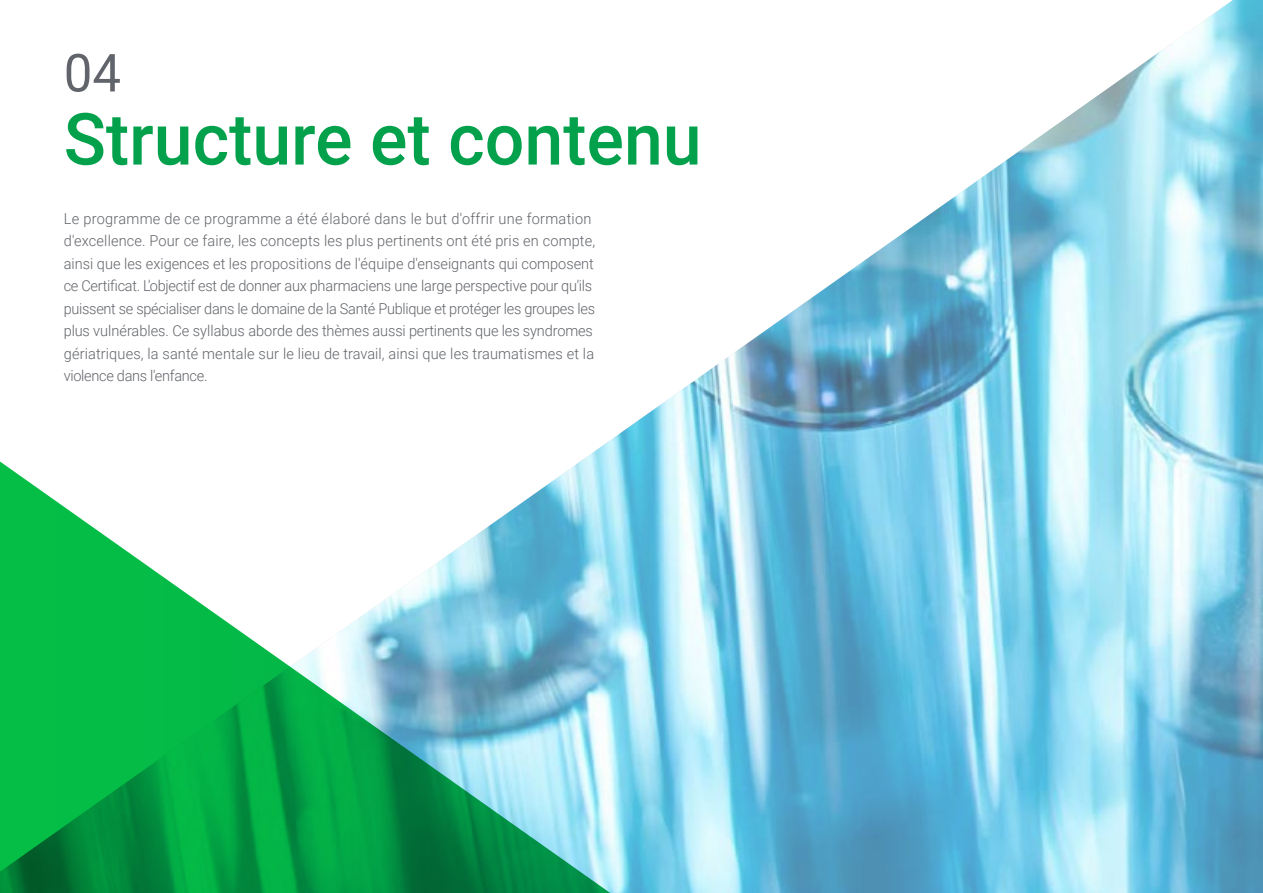
<style>
.page{position:relative;width:1263px;height:893px;background:#fff}
.page>*{position:absolute;margin:0;border:0;box-sizing:border-box;transform-origin:0 0}
.t1{font:500 72px "Roboto";color:#04a14d}
.t2{font:52.5px "Roboto";color:#61646a}
.t3{font:300 15px/22.5px "Roboto";color:#61646a}
</style>
<div class="page">
<img style="left:602px;top:0;width:661px;height:893px">
<svg style="left:0;top:446px;width:640px;height:447px"></svg>
<h2 class="t2" style="left:64px;top:36px;width:59px">04</h2>
<h1 class="t1" style="left:64px;top:89px;width:639px">Structure et contenu</h1>
<p class="t3" style="left:64px;top:207px;width:533px">Le programme de ce programme a été élaboré dans le but d'offrir une formation d'excellence. Pour ce faire, les concepts les plus pertinents ont été pris en compte, ainsi que les exigences et les propositions de l'équipe d'enseignants qui composent ce Certificat. L'objectif est de donner aux pharmaciens une large perspective pour qu'ils puissent se spécialiser dans le domaine de la Santé Publique et protéger les groupes les plus vulnérables. Ce syllabus aborde des thèmes aussi pertinents que les syndromes gériatriques, la santé mentale sur le lieu de travail, ainsi que les traumatismes et la violence dans l'enfance.</p>
</div>
